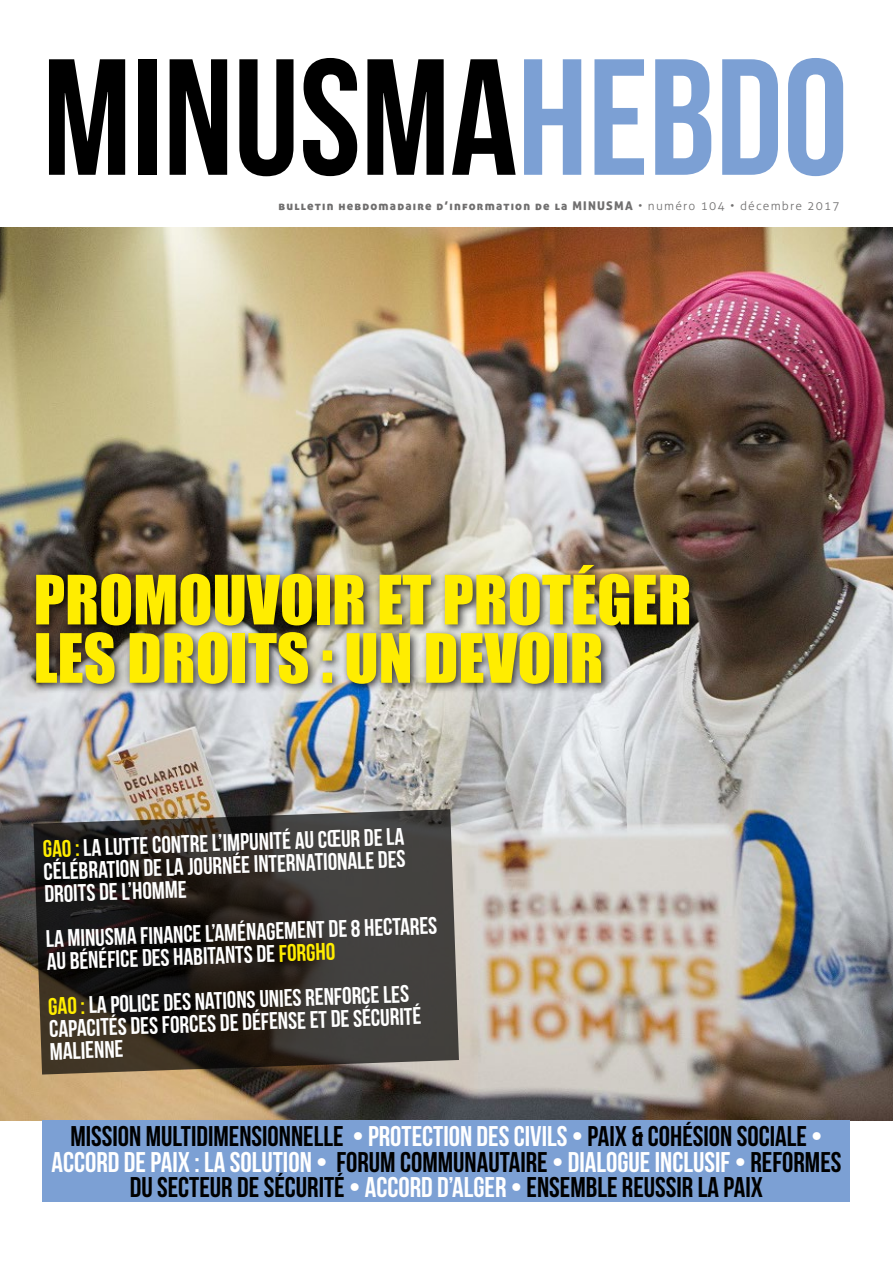
<style>
.page{position:relative;width:893px;height:1263px;background:#fff}
.page>*{position:absolute;margin:0;border:0;box-sizing:border-box;transform-origin:0 0}
.t1{font:165px "Bebas Neue";color:#000}
.t2{font:62.85px/58.3px "Impact";color:#ffed00}
.t3{font:28.5px/25.5px "Bebas Neue";color:#000;text-align:center}
.t4{font:24px/22.5px "Bebas Neue";color:#fff}
.t5{font:12px "Aller Display";letter-spacing:.1em;color:#706f6f}
.s1{color:#7ca0d4}
.s2{font-family:"Aller";font-weight:300}
.s3{color:#ffed00}
.s4{color:#fff}
</style>
<div class="page">
<img style="left:0;top:227px;width:893px;height:894px">
<div style="left:43px;top:1121px;width:807px;height:81px;background:#7ca0d4"></div>
<svg style="left:33px;top:809px;width:426px;height:265px;background:#35312c"></svg>
<div style="left:31px;top:560px;width:670px;height:134px;background:#000;opacity:.75"></div>
<h1 class="t1" style="left:43px;top:27px;width:807px">MINUSMA<span class="s1">HEBDO</span></h1>
<p class="t5" style="left:278px;top:198px;width:563px">bulletin hebdomadaire d’information de la MINUSMA <span class="s2">• numéro 104 • décembre 2017</span></p>
<h2 class="t2" style="left:34px;top:569px;width:659px">PROMOUVOIR ET PROTÉGER<br>LES DROITS : UN DEVOIR</h2>
<p class="t4" style="left:42px;top:837px;width:364px;text-align:justify;rotate:-2deg"><span class="s3">GAO :</span> LA LUTTE CONTRE L’IMPUNITÉ AU CŒUR DE LA CÉLÉBRATION DE LA JOURNÉE INTERNATIONALE DES DROITS DE L’HOMME</p>
<p class="t4" style="left:46px;top:927px;width:393px;rotate:-2deg">LA MINUSMA FINANCE L’AMÉNAGEMENT DE 8 HECTARES<br>AU BÉNÉFICE DES HABITANTS DE <span class="s3">FORGHO</span></p>
<p class="t4" style="left:48px;top:995px;width:374px;rotate:-2deg"><span class="s3">GAO :</span> LA POLICE DES NATIONS UNIES RENFORCE LES<br>CAPACITÉS DES FORCES DE DÉFENSE ET DE SÉCURITÉ<br>MALIENNE</p>
<p class="t3" style="left:52px;top:1123px;width:791px">MISSION MULTIDIMENSIONNELLE <span class="s4">• PROTECTION DES CIVILS •</span> PAIX &amp; COHÉSION SOCIALE <span class="s4">•<br>ACCORD DE PAIX : LA SOLUTION •</span> FORUM COMMUNAUTAIRE <span class="s4">• DIALOGUE INCLUSIF •</span> REFORMES<br>DU SECTEUR DE SÉCURITÉ <span class="s4">• ACCORD D’ALGER •</span> ENSEMBLE REUSSIR LA PAIX</p>
</div>
